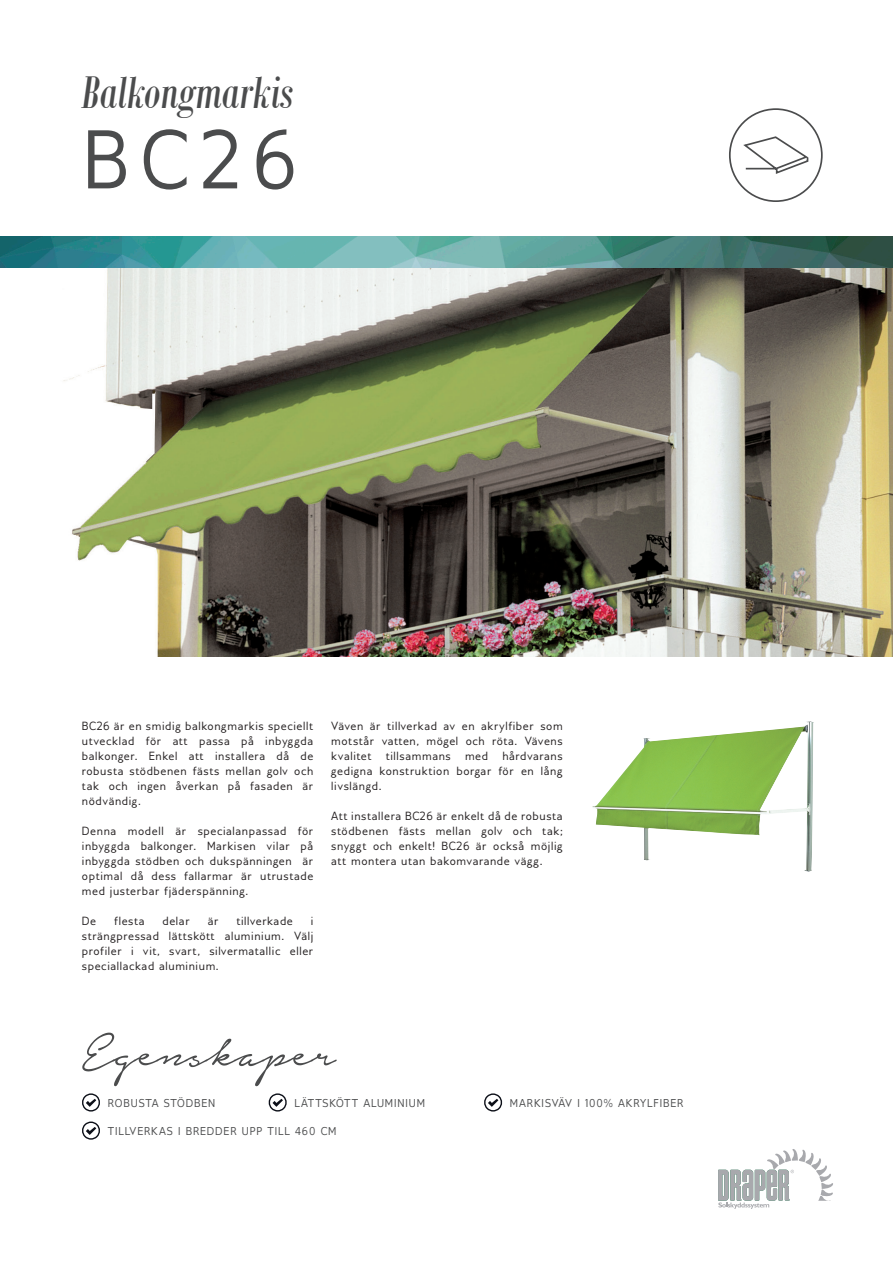
<style>
.page{position:relative;width:893px;height:1263px;background:#fff}
.page>*{position:absolute;margin:0;border:0;box-sizing:border-box;transform-origin:0 0}
.t1{font:83.85px "Gillius ADF";color:#4b4c4d}
.t2{font:63.75px "Notera Personal Use Only";color:#4b4c4d}
.t3{font:italic 49.35px "Bodoni MT Condensed";color:#4b4c4d}
.t4{font:12px/15px "Gillius ADF";letter-spacing:.05em;color:#231f20;text-align:justify}
.t5{font:11.55px "Gillius ADF";letter-spacing:.08em;color:#4b4c4d}
</style>
<div class="page">
<img style="left:0;top:236px;width:893px;height:421px">
<svg style="left:718px;top:1149px;width:115px;height:60px"></svg>
<div style="left:729px;top:108px;width:94px;height:94px;border:2px solid #4b4c4d;border-radius:50%"></div>
<svg style="left:82px;top:1093px;width:18px;height:18px"></svg>
<svg style="left:82px;top:1121px;width:18px;height:19px"></svg>
<svg style="left:268px;top:1093px;width:19px;height:18px"></svg>
<svg style="left:484px;top:1093px;width:19px;height:18px"></svg>
<svg style="left:743px;top:136px;width:66px;height:38px"></svg>
<img style="left:592px;top:721px;width:222px;height:151px">
<p class="t3" style="left:82px;top:63px;width:213px">Balkongmarkis</p>
<p class="t1" style="left:82px;top:109px;width:216px">BC26</p>
<p class="t4" style="left:82px;top:719px;width:233px">BC26 är en smidig balkongmarkis speciellt utvecklad för att passa på inbyggda balkonger. Enkel att installera då de robusta stödbenen fästs mellan golv och tak och ingen åverkan på fasaden är nödvändig.</p>
<p class="t4" style="left:82px;top:824px;width:233px">Denna modell är specialanpassad för inbyggda balkonger. Markisen vilar på inbyggda stödben och dukspänningen är optimal då dess fallarmar är utrustade med justerbar fjäderspänning.</p>
<p class="t4" style="left:82px;top:914px;width:16px">De</p>
<p class="t4" style="left:114px;top:914px;width:32px">flesta</p>
<p class="t4" style="left:163px;top:914px;width:29px">delar</p>
<p class="t4" style="left:208px;top:914px;width:12px">är</p>
<p class="t4" style="left:236px;top:914px;width:58px">tillverkade</p>
<p class="t4" style="left:82px;top:914px;width:233px;text-indent:229px">i strängpressad lättskött aluminium. Välj profiler i vit, svart, silvermatallic eller speciallackad aluminium.</p>
<p class="t4" style="left:331px;top:719px;width:233px">Väven är tillverkad av en akrylfiber som motstår vatten, mögel och röta. Vävens kvalitet tillsammans med hårdvarans gedigna konstruktion borgar för en lång livslängd.</p>
<p class="t4" style="left:331px;top:809px;width:233px">Att installera BC26 är enkelt då de robusta stödbenen fästs mellan golv och tak; snyggt och enkelt! BC26 är också möjlig att montera utan bakomvarande vägg.</p>
<p class="t2" style="left:82px;top:1020px;width:255px">Egenskaper</p>
<p class="t5" style="left:108px;top:1096px;width:109px">ROBUSTA STÖDBEN</p>
<p class="t5" style="left:108px;top:1124px;width:230px">TILLVERKAS I BREDDER UPP TILL 460 CM</p>
<p class="t5" style="left:295px;top:1096px;width:132px">LÄTTSKÖTT ALUMINIUM</p>
<p class="t5" style="left:510px;top:1096px;width:175px">MARKISVÄV I 100% AKRYLFIBER</p>
</div>
